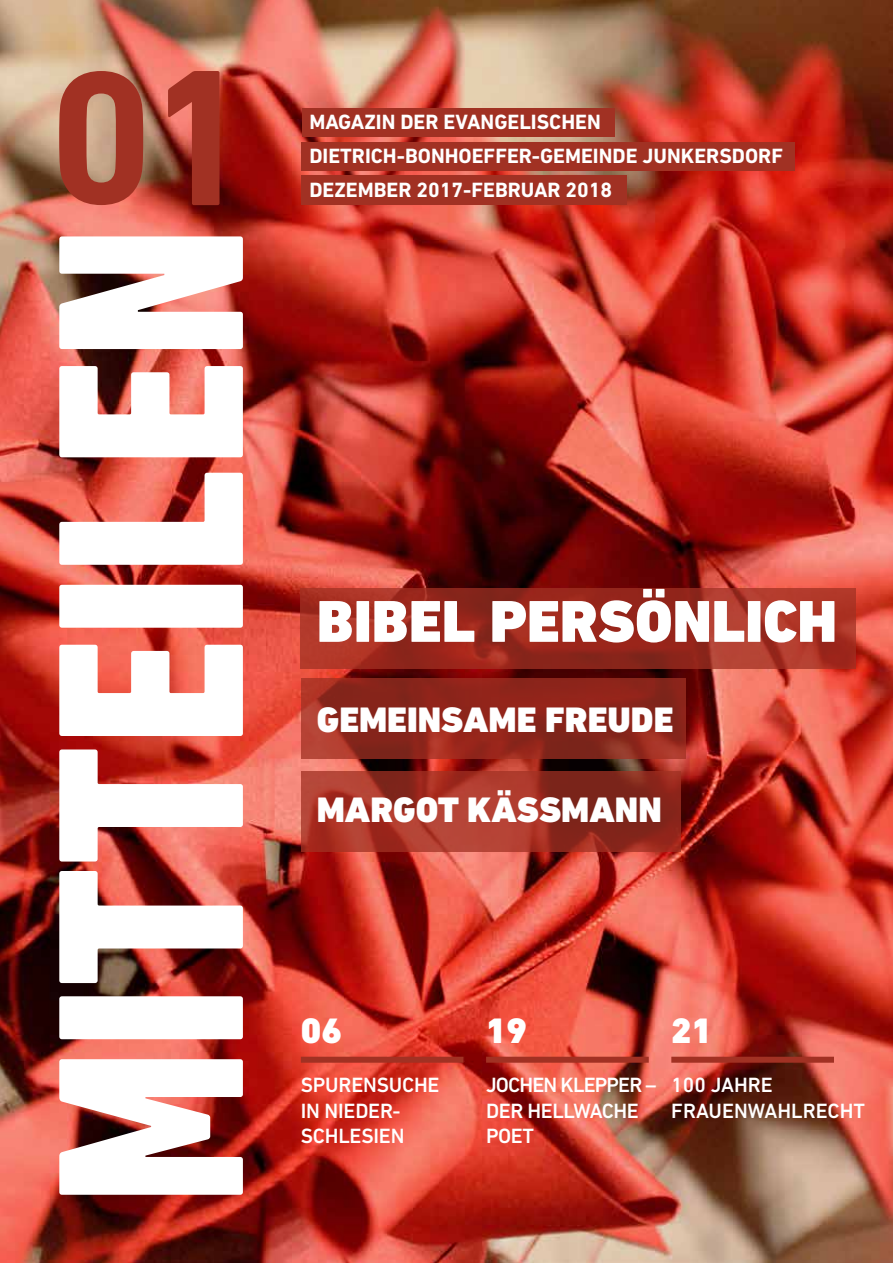
<style>
.page{position:relative;width:893px;height:1263px;background:#fff}
.page>*{position:absolute;margin:0;border:0;box-sizing:border-box;transform-origin:0 0}
.t1{font:900 60px "DIN Next LT Pro";color:#fff}
.t2{font:900 36px "DIN Next LT Pro";color:#fff}
.t3{font:700 21px "DIN Next LT Pro";color:#fff}
.t4{font:500 21px/25.2px "DIN Next LT Pro";letter-spacing:-.01em;color:#fff}
.t5{font:500 21px/25.2px "DIN Next LT Pro";letter-spacing:-.04em;color:#fff}
</style>
<div class="page">
<img style="left:0;top:0;width:893px;height:1263px">
<div style="left:301px;top:1057px;width:162px;height:6px;background:#a13123"></div>
<div style="left:486px;top:1057px;width:163px;height:6px;background:#a13123"></div>
<div style="left:671px;top:1057px;width:163px;height:6px;background:#a13123"></div>
<svg style="left:59px;top:236px;width:184px;height:959px"></svg>
<svg style="left:301px;top:588px;width:555px;height:81px;background:#9f2d21"></svg>
<svg style="left:301px;top:678px;width:385px;height:81px;background:#90281d"></svg>
<svg style="left:301px;top:771px;width:379px;height:81px;background:#9d3125"></svg>
<div style="left:302px;top:142px;width:493px;height:29px;background:#a13123"></div>
<div style="left:302px;top:108px;width:312px;height:29px;background:#a13123"></div>
<div style="left:302px;top:176px;width:325px;height:29px;background:#a13123"></div>
<svg style="left:59px;top:71px;width:84px;height:134px;background:#ae5442"></svg>
<svg style="left:168px;top:71px;width:52px;height:134px;background:#a23629"></svg>
<p class="t3" style="left:309px;top:110px;width:293px">MAGAZIN DER EVANGELISCHEN</p>
<p class="t3" style="left:309px;top:144px;width:475px">DIETRICH-BONHOEFFER-GEMEINDE JUNKERSDORF</p>
<p class="t3" style="left:309px;top:178px;width:304px">DEZEMBER 2017-FEBRUAR 2018</p>
<h1 class="t1" style="left:317px;top:585px;width:522px">BIBEL PERSÖNLICH</h1>
<h2 class="t2" style="left:317px;top:698px;width:358px">GEMEINSAME FREUDE</h2>
<h2 class="t2" style="left:317px;top:788px;width:346px">MARGOT KÄSSMANN</h2>
<h2 class="t2" style="left:301px;top:1009px;width:43px">06</h2>
<h2 class="t2" style="left:486px;top:1009px;width:43px">19</h2>
<h2 class="t2" style="left:671px;top:1009px;width:43px">21</h2>
<p class="t4" style="left:301px;top:1072px;width:140px">SPURENSUCHE<br>IN NIEDER-<br>SCHLESIEN</p>
<p class="t5" style="left:486px;top:1072px;width:172px">JOCHEN KLEPPER –<br>DER HELLWACHE<br>POET</p>
<p class="t4" style="left:671px;top:1072px;width:195px">100 JAHRE<br>FRAUENWAHLRECHT</p>
</div>
